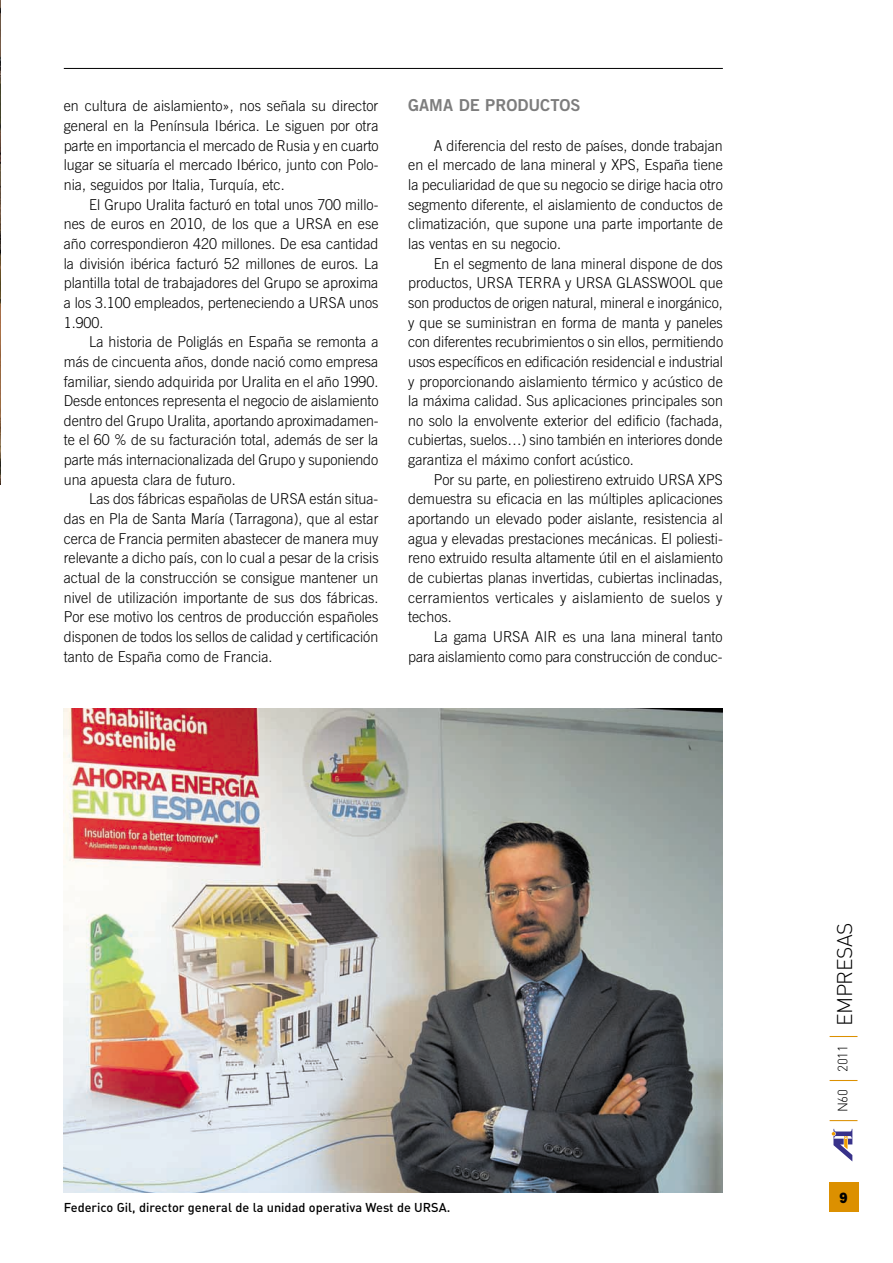
<style>
.page{position:relative;width:893px;height:1263px;background:#fff}
.page>*{position:absolute;margin:0;border:0;box-sizing:border-box;transform-origin:0 0}
.t1{font:21px "DIN Light Alternate";letter-spacing:-.02em;color:#000}
.t2{font:16.5px "Trade Gothic Bold Two";color:#7d7d7d}
.t3{font:300 15px/19.6px "Trade Gothic";color:#000;text-align:justify;scale:.95 1}
.t4{font:800 15px "Franklin Gothic";color:#000;scale:.9 1}
.t5{font:12.75px "DIN Medium Alternate";color:#000}
</style>
<div class="page">
<hr style="left:64px;top:68px;width:659px;height:1px;background:#000">
<svg style="left:829px;top:1182px;width:29px;height:30px"></svg>
<svg style="left:830px;top:1120px;width:28px;height:1px"></svg>
<svg style="left:830px;top:1080px;width:28px;height:1px"></svg>
<svg style="left:830px;top:1036px;width:28px;height:1px"></svg>
<svg style="left:831px;top:1128px;width:22px;height:34px"></svg>
<img style="left:0;top:1px;width:1px;height:484px">
<img style="left:64px;top:708px;width:659px;height:484px">
<p class="t3" style="left:64px;top:96px;width:333px">en cultura de aislamiento», nos señala su director general en la Península Ibérica. Le siguen por otra parte en importancia el mercado de Rusia y en cuarto lugar se situaría el mercado Ibérico, junto con Polo&shy;nia, seguidos por Italia, Turquía, etc.</p>
<p class="t3" style="left:64px;top:194px;width:333px;text-indent:26px">El Grupo Uralita facturó en total unos 700 millo&shy;nes de euros en 2010, de los que a URSA en ese año correspondieron 420 millones. De esa cantidad la división ibérica facturó 52 millones de euros. La plantilla total de trabajadores del Grupo se aproxima a los 3.100 empleados, perteneciendo a URSA unos 1.900.</p>
<p class="t3" style="left:64px;top:332px;width:333px;text-indent:26px">La historia de Poliglás en España se remonta a más de cincuenta años, donde nació como empresa familiar, siendo adquirida por Uralita en el año 1990.<br>Desde entonces representa el negocio de aislamiento dentro del Grupo Uralita, aportando aproximadamen&shy;te el 60 % de su facturación total, además de ser la parte más internacionalizada del Grupo y suponiendo una apuesta clara de futuro.</p>
<p class="t3" style="left:64px;top:489px;width:333px;text-indent:26px">Las dos fábricas españolas de URSA están situa&shy;das en Pla de Santa María (Tarragona), que al estar cerca de Francia permiten abastecer de manera muy relevante a dicho país, con lo cual a pesar de la crisis actual de la construcción se consigue mantener un nivel de utilización importante de sus dos fábricas.<br>Por ese motivo los centros de producción españoles disponen de todos los sellos de calidad y certificación tanto de España como de Francia.</p>
<p class="t2" style="left:408px;top:95px;width:174px">GAMA DE PRODUCTOS</p>
<p class="t3" style="left:408px;top:135px;width:333px;text-indent:26px">A diferencia del resto de países, donde trabajan en el mercado de lana mineral y XPS, España tiene la peculiaridad de que su negocio se dirige hacia otro segmento diferente, el aislamiento de conductos de climatización, que supone una parte importante de las ventas en su negocio.</p>
<p class="t3" style="left:408px;top:253px;width:333px;text-indent:26px">En el segmento de lana mineral dispone de dos productos, URSA TERRA y URSA GLASSWOOL que son productos de origen natural, mineral e inorgánico, y que se suministran en forma de manta y paneles con diferentes recubrimientos o sin ellos, permitiendo usos específicos en edificación residencial e industrial y proporcionando aislamiento térmico y acústico de la máxima calidad. Sus aplicaciones principales son no solo la envolvente exterior del edificio (fachada, cubiertas, suelos…) sino también en interiores donde garantiza el máximo confort acústico.</p>
<p class="t3" style="left:408px;top:469px;width:333px;text-indent:26px">Por su parte, en poliestireno extruido URSA XPS demuestra su eficacia en las múltiples aplicaciones aportando un elevado poder aislante, resistencia al agua y elevadas prestaciones mecánicas. El poliesti&shy;reno extruido resulta altamente útil en el aislamiento de cubiertas planas invertidas, cubiertas inclinadas, cerramientos verticales y aislamiento de suelos y techos.</p>
<p class="t3" style="left:408px;top:627px;width:333px;text-align:right">La gama URSA AIR es una lana mineral tanto para aislamiento como para construcción de conduc-</p>
<p class="t5" style="left:64px;top:1199px;width:388px">Federico Gil, director general de la unidad operativa West de URSA.</p>
<h1 class="t1" style="left:832px;top:1112px;width:191px;rotate:-90deg"><sup>N60</sup> <sup>2011</sup> EMPRESAS</h1>
<p class="t4" style="left:840px;top:1189px;width:10px">9</p>
</div>
